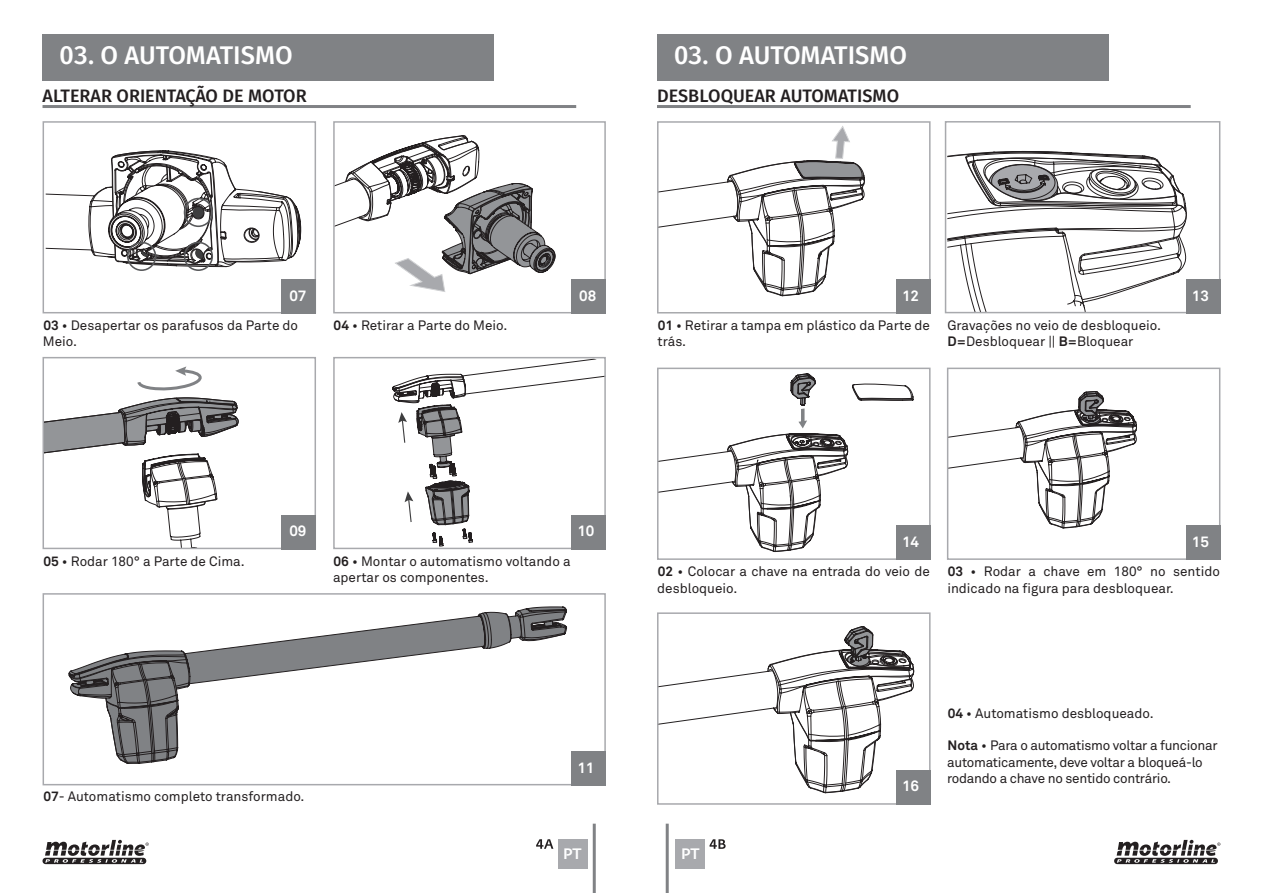
<style>
.page{position:relative;width:1263px;height:893px;background:#fff}
.page>*{position:absolute;margin:0;border:0;box-sizing:border-box;transform-origin:0 0}
.t1{font:500 25.5px "Fira Sans";color:#fff}
.t2{font:500 18px "Fira Sans";color:#231f20}
.t3{font:700 15px "Akkurat Pro";color:#fff}
.t4{font:500 15px "Fedra Sans Std";color:#fff}
.t5{font:13.5px/16.2px "Akkurat Pro";color:#231f20}
.t6{font:13.5px/16.2px "Akkurat Pro";letter-spacing:-.02em;color:#231f20}
.s1{font-weight:700}
</style>
<div class="page">
<div style="left:657px;top:34px;width:451px;height:46px;background:#808285"></div>
<div style="left:43px;top:34px;width:451px;height:46px;background:#808285"></div>
<hr style="left:657px;top:105px;width:534px;height:3px;background:#808285">
<hr style="left:43px;top:105px;width:533px;height:3px;background:#808285">
<hr style="left:593px;top:824px;width:3px;height:69px;background:#808285">
<hr style="left:666px;top:824px;width:3px;height:69px;background:#808285">
<div style="left:675px;top:839px;width:30px;height:30px;background:#a8a9ad"></div>
<div style="left:558px;top:839px;width:29px;height:30px;background:#a8a9ad"></div>
<svg style="left:336px;top:135px;width:219px;height:157px"></svg>
<svg style="left:46px;top:150px;width:255px;height:121px"></svg>
<svg style="left:46px;top:366px;width:193px;height:180px"></svg>
<svg style="left:392px;top:360px;width:211px;height:186px"></svg>
<svg style="left:68px;top:606px;width:499px;height:158px"></svg>
<svg style="left:660px;top:126px;width:205px;height:170px"></svg>
<svg style="left:948px;top:151px;width:239px;height:159px"></svg>
<svg style="left:660px;top:373px;width:150px;height:120px"></svg>
<svg style="left:728px;top:374px;width:185px;height:178px"></svg>
<svg style="left:950px;top:391px;width:187px;height:137px"></svg>
<svg style="left:660px;top:626px;width:254px;height:168px"></svg>
<div style="left:43px;top:121px;width:273px;height:192px;border:2px solid #a8a9ad"></div>
<div style="left:43px;top:357px;width:273px;height:192px;border:2px solid #a8a9ad"></div>
<div style="left:43px;top:593px;width:563px;height:192px;border:2px solid #a8a9ad"></div>
<div style="left:333px;top:121px;width:273px;height:192px;border:2px solid #a8a9ad"></div>
<div style="left:657px;top:121px;width:273px;height:192px;border:2px solid #a8a9ad"></div>
<div style="left:945px;top:121px;width:275px;height:192px;border:2px solid #a8a9ad"></div>
<div style="left:333px;top:357px;width:273px;height:192px;border:2px solid #a8a9ad"></div>
<div style="left:657px;top:368px;width:273px;height:192px;border:2px solid #a8a9ad"></div>
<div style="left:657px;top:612px;width:273px;height:193px;border:2px solid #a8a9ad"></div>
<div style="left:947px;top:368px;width:273px;height:192px;border:2px solid #a8a9ad"></div>
<div style="left:282px;top:279px;width:34px;height:34px;background:#808285"></div>
<div style="left:282px;top:515px;width:34px;height:34px;background:#808285"></div>
<div style="left:571px;top:279px;width:35px;height:34px;background:#808285"></div>
<div style="left:896px;top:279px;width:34px;height:34px;background:#808285"></div>
<div style="left:896px;top:525px;width:34px;height:35px;background:#808285"></div>
<div style="left:896px;top:770px;width:34px;height:35px;background:#808285"></div>
<div style="left:1186px;top:279px;width:34px;height:34px;background:#808285"></div>
<div style="left:1186px;top:525px;width:34px;height:35px;background:#808285"></div>
<div style="left:571px;top:515px;width:35px;height:34px;background:#808285"></div>
<div style="left:571px;top:751px;width:35px;height:34px;background:#808285"></div>
<svg style="left:536px;top:839px;width:17px;height:10px"></svg>
<svg style="left:709px;top:839px;width:17px;height:10px"></svg>
<svg style="left:1114px;top:840px;width:106px;height:24px"></svg>
<svg style="left:43px;top:840px;width:106px;height:24px"></svg>
<h1 class="t1" style="left:60px;top:35px;width:235px">03. O AUTOMATISMO</h1>
<h1 class="t1" style="left:674px;top:35px;width:235px">03. O AUTOMATISMO</h1>
<h2 class="t2" style="left:43px;top:81px;width:266px">ALTERAR ORIENTAÇÃO DE MOTOR</h2>
<h2 class="t2" style="left:657px;top:81px;width:244px">DESBLOQUEAR AUTOMATISMO</h2>
<p class="t3" style="left:289px;top:286px;width:19px">07</p>
<p class="t3" style="left:579px;top:286px;width:19px">08</p>
<p class="t3" style="left:902px;top:286px;width:19px">12</p>
<p class="t3" style="left:1192px;top:286px;width:19px">13</p>
<p class="t5" style="left:43px;top:317px;width:257px"><span class="s1">03</span> • Desapertar os parafusos da Parte do<br>Meio.</p>
<p class="t5" style="left:657px;top:317px;width:274px"><span class="s1">01</span> • Retirar a tampa em plástico da Parte de trás.</p>
<p class="t5" style="left:334px;top:317px;width:175px"><span class="s1">04</span> • Retirar a Parte do Meio.</p>
<p class="t5" style="left:947px;top:317px;width:215px">Gravações no veio de desbloqueio.<br><span class="s1">D=</span>Desbloquear || <span class="s1">B=</span>Bloquear</p>
<p class="t3" style="left:289px;top:522px;width:19px">09</p>
<p class="t3" style="left:577px;top:522px;width:19px">10</p>
<p class="t3" style="left:902px;top:532px;width:19px">14</p>
<p class="t3" style="left:1192px;top:532px;width:19px">15</p>
<p class="t5" style="left:43px;top:554px;width:203px"><span class="s1">05</span> • Rodar 180° a Parte de Cima.</p>
<p class="t5" style="left:333px;top:554px;width:239px"><span class="s1">06</span> • Montar o automatismo voltando a apertar os componentes.</p>
<p class="t5" style="left:43px;top:789px;width:263px"><span class="s1">07</span>- Automatismo completo transformado.</p>
<p class="t3" style="left:577px;top:758px;width:19px">11</p>
<p class="t5" style="left:657px;top:564px;width:274px"><span class="s1">02</span> • Colocar a chave na entrada do veio de desbloqueio.</p>
<p class="t5" style="left:947px;top:564px;width:274px"><span class="s1">03</span> • Rodar a chave em 180° no sentido indicado na figura para desbloquear.</p>
<p class="t3" style="left:902px;top:776px;width:19px">16</p>
<p class="t5" style="left:948px;top:705px;width:207px"><span class="s1">04</span> • Automatismo desbloqueado.</p>
<p class="t6" style="left:947px;top:738px;width:272px"><span class="s1">Nota</span> • Para o automatismo voltar a funcionar automaticamente, deve voltar a bloqueá-lo rodando a chave no sentido contrário.</p>
<p class="t4" style="left:563px;top:845px;width:20px">PT</p>
<p class="t4" style="left:681px;top:845px;width:20px">PT</p>
</div>
